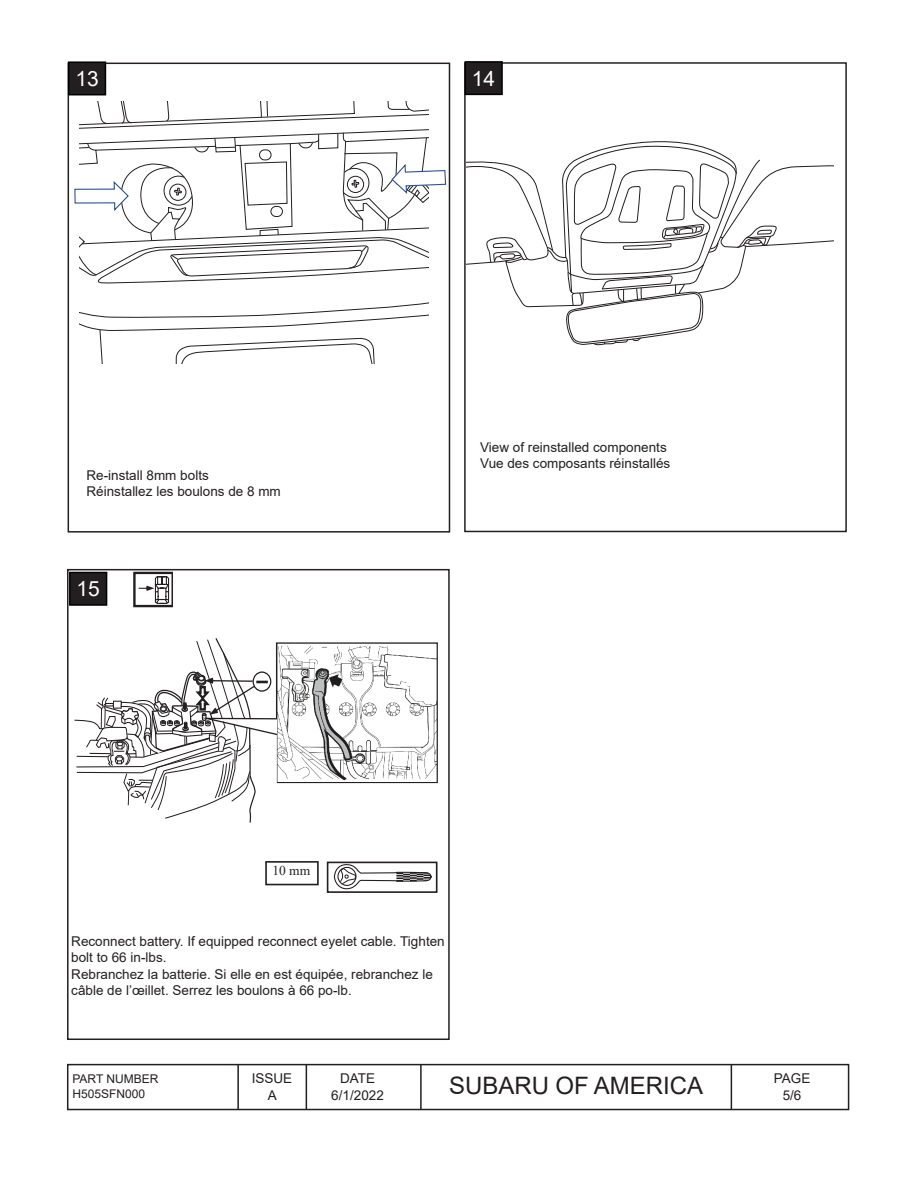
<style>
.page{position:relative;width:918px;height:1188px;background:#fff}
.page>*{position:absolute;margin:0;border:0;box-sizing:border-box;transform-origin:0 0}
.t1{font:24px "Arial";color:#231f20}
.t2{font:21px "Arial";color:#fff}
.t3{font:13.5px/16.2px "Arial";color:#231f20;text-align:center}
.t4{font:13.5px "Times New Roman";color:#231f20}
.t5{font:12px/14.4px "Arial";color:#231f20}
</style>
<div class="page">
<div style="left:67px;top:1064px;width:782px;height:46px;border:2px solid #231f20"></div>
<hr style="left:237px;top:1064px;width:2px;height:46px;background:#231f20">
<hr style="left:306px;top:1064px;width:1px;height:46px;background:#231f20">
<hr style="left:420px;top:1064px;width:2px;height:46px;background:#231f20">
<hr style="left:731px;top:1064px;width:1px;height:46px;background:#231f20">
<div style="left:69px;top:62px;width:36px;height:33px;background:#231f20"></div>
<div style="left:68px;top:61px;width:38px;height:34px;border:2px solid #000"></div>
<div style="left:464px;top:62px;width:383px;height:470px;border:2px solid #231f20"></div>
<div style="left:465px;top:62px;width:37px;height:32px;background:#231f20"></div>
<div style="left:465px;top:61px;width:38px;height:34px;border:2px solid #000"></div>
<svg style="left:74px;top:638px;width:364px;height:185px"></svg>
<img style="left:278px;top:644px;width:158px;height:137px">
<div style="left:67px;top:569px;width:383px;height:471px;border:2px solid #231f20"></div>
<svg style="left:138px;top:576px;width:32px;height:28px"></svg>
<div style="left:133px;top:572px;width:40px;height:35px;border:2px solid #231f20"></div>
<div style="left:70px;top:572px;width:37px;height:33px;background:#231f20"></div>
<div style="left:69px;top:572px;width:38px;height:34px;border:2px solid #000"></div>
<svg style="left:265px;top:861px;width:173px;height:32px"></svg>
<div style="left:269px;top:866px;width:44px;height:16px;background:#fff"></div>
<svg style="left:68px;top:101px;width:383px;height:263px"></svg>
<svg style="left:466px;top:140px;width:367px;height:205px"></svg>
<p class="t2" style="left:75px;top:64px;width:25px">13</p>
<p class="t2" style="left:472px;top:64px;width:25px">14</p>
<p class="t3" style="left:87px;top:467px;width:124px">Re-install 8mm bolts</p>
<p class="t3" style="left:87px;top:483px;width:196px">Réinstallez les boulons de 8 mm</p>
<p class="t2" style="left:77px;top:575px;width:25px">15</p>
<p class="t3" style="left:480px;top:439px;width:188px">View of reinstalled components</p>
<p class="t3" style="left:480px;top:456px;width:192px">Vue des composants réinstallés</p>
<p class="t4" style="left:272px;top:861px;width:39px">10 mm</p>
<p class="t3" style="left:71px;top:933px;width:375px;text-align:left">Reconnect battery. If equipped reconnect eyelet cable. Tighten bolt to 66 in-lbs.</p>
<p class="t3" style="left:71px;top:966px;width:363px;text-align:left">Rebranchez la batterie. Si elle en est équipée, rebranchez le câble de l’œillet. Serrez les boulons à 66 po-lb.</p>
<p class="t5" style="left:73px;top:1072px;width:88px">PART NUMBER<br>H505SFN000</p>
<p class="t3" style="left:331px;top:1070px;width:54px">DATE<br>6/1/2022</p>
<p class="t3" style="left:774px;top:1070px;width:38px">PAGE</p>
<p class="t3" style="left:252px;top:1070px;width:42px">ISSUE<br>A</p>
<h1 class="t1" style="left:449px;top:1069px;width:256px">SUBARU OF AMERICA</h1>
<p class="t3" style="left:783px;top:1087px;width:20px">5/6</p>
</div>
